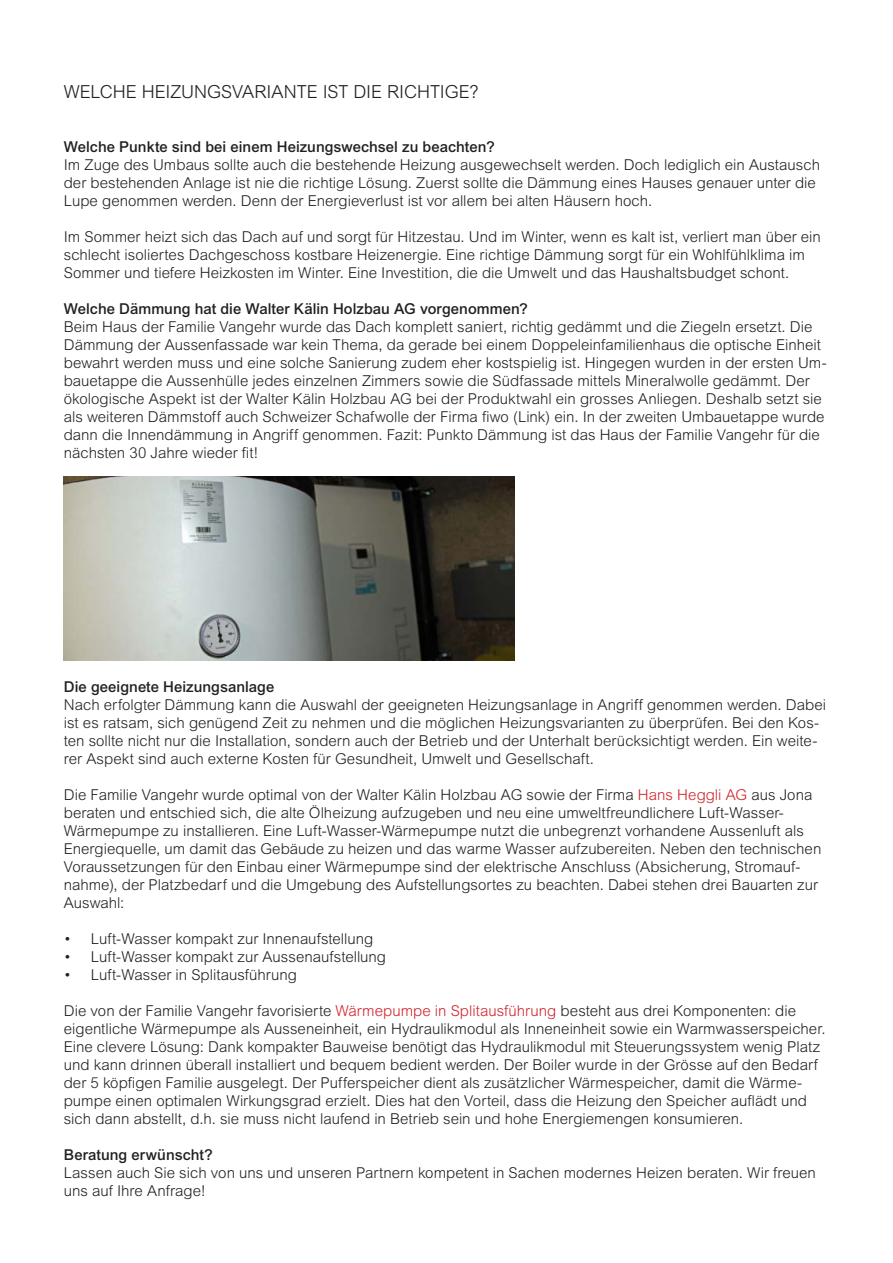
<style>
.page{position:relative;width:893px;height:1263px;background:#fff}
.page>*{position:absolute;margin:0;border:0;box-sizing:border-box;transform-origin:0 0}
.t1{font:300 18px "Arial MT Std";color:#231f20}
.t2{font:300 15px/18px "Arial MT Std";color:#231f20}
.t3{font:500 15px "Arial MT Std";letter-spacing:.005em;color:#231f20}
.s1{color:#d1232a}
</style>
<div class="page">
<img style="left:64px;top:477px;width:450px;height:184px">
<p class="t1" style="left:64px;top:82px;width:416px">WELCHE HEIZUNGSVARIANTE IST DIE RICHTIGE?</p>
<p class="t3" style="left:64px;top:138px;width:432px">Welche Punkte sind bei einem Heizungswechsel zu beachten?</p>
<p class="t2" style="left:64px;top:156px;width:758px">Im Zuge des Umbaus sollte auch die bestehende Heizung ausgewechselt werden. Doch lediglich ein Austausch der bestehenden Anlage ist nie die richtige Lösung. Zuerst sollte die Dämmung eines Hauses genauer unter die<br>Lupe genommen werden. Denn der Energieverlust ist vor allem bei alten Häusern hoch.</p>
<p class="t2" style="left:64px;top:228px;width:759px">Im Sommer heizt sich das Dach auf und sorgt für Hitzestau. Und im Winter, wenn es kalt ist, verliert man über ein schlecht isoliertes Dachgeschoss kostbare Heizenergie. Eine richtige Dämmung sorgt für ein Wohlfühlklima im<br>Sommer und tiefere Heizkosten im Winter. Eine Investition, die die Umwelt und das Haushaltsbudget schont.</p>
<p class="t3" style="left:64px;top:300px;width:466px">Welche Dämmung hat die Walter Kälin Holzbau AG vorgenommen?</p>
<p class="t2" style="left:64px;top:318px;width:764px">Beim Haus der Familie Vangehr wurde das Dach komplett saniert, richtig gedämmt und die Ziegeln ersetzt. Die Dämmung der Aussenfassade war kein Thema, da gerade bei einem Doppeleinfamilienhaus die optische Einheit bewahrt werden muss und eine solche Sanierung zudem eher kostspielig ist. Hingegen wurden in der ersten Um&shy;bauetappe die Aussenhülle jedes einzelnen Zimmers sowie die Südfassade mittels Mineralwolle gedämmt. Der ökologische Aspekt ist der Walter Kälin Holzbau AG bei der Produktwahl ein grosses Anliegen. Deshalb setzt sie als weiteren Dämmstoff auch Schweizer Schafwolle der Firma fiwo (Link) ein. In der zweiten Umbauetappe wurde dann die Innendämmung in Angriff genommen. Fazit: Punkto Dämmung ist das Haus der Familie Vangehr für die nächsten 30 Jahre wieder fit!</p>
<p class="t3" style="left:64px;top:678px;width:212px">Die geeignete Heizungsanlage</p>
<p class="t2" style="left:64px;top:696px;width:764px">Nach erfolgter Dämmung kann die Auswahl der geeigneten Heizungsanlage in Angriff genommen werden. Dabei ist es ratsam, sich genügend Zeit zu nehmen und die möglichen Heizungsvarianten zu überprüfen. Bei den Kos&shy;ten sollte nicht nur die Installation, sondern auch der Betrieb und der Unterhalt berücksichtigt werden. Ein weite&shy;rer Aspekt sind auch externe Kosten für Gesundheit, Umwelt und Gesellschaft.</p>
<p class="t2" style="left:64px;top:786px;width:759px">Die Familie Vangehr wurde optimal von der Walter Kälin Holzbau AG sowie der Firma <span class="s1">Hans Heggli AG</span> aus Jona beraten und entschied sich, die alte Ölheizung aufzugeben und neu eine umweltfreundlichere Luft-Wasser-Wärmepumpe zu installieren. Eine Luft-Wasser-Wärmepumpe nutzt die unbegrenzt vorhandene Aussenluft als Energiequelle, um damit das Gebäude zu heizen und das warme Wasser aufzubereiten. Neben den technischen Voraussetzungen für den Einbau einer Wärmepumpe sind der elektrische Anschluss (Absicherung, Stromauf&shy;nahme), der Platzbedarf und die Umgebung des Aufstellungsortes zu beachten. Dabei stehen drei Bauarten zur Auswahl:</p>
<p class="t2" style="left:64px;top:930px;width:311px">• Luft-Wasser kompakt zur Innenaufstellung</p>
<p class="t2" style="left:64px;top:948px;width:324px">• Luft-Wasser kompakt zur Aussenaufstellung</p>
<p class="t2" style="left:64px;top:966px;width:235px">• Luft-Wasser in Splitausführung</p>
<p class="t2" style="left:64px;top:1002px;width:763px">Die von der Familie Vangehr favorisierte <span class="s1">Wärmepumpe in Splitausführung</span> besteht aus drei Komponenten: die eigentliche Wärmepumpe als Ausseneinheit, ein Hydraulikmodul als Inneneinheit sowie ein Warmwasserspeicher.<br>Eine clevere Lösung: Dank kompakter Bauweise benötigt das Hydraulikmodul mit Steuerungssystem wenig Platz und kann drinnen überall installiert und bequem bedient werden. Der Boiler wurde in der Grösse auf den Bedarf der 5 köpfigen Familie ausgelegt. Der Pufferspeicher dient als zusätzlicher Wärmespeicher, damit die Wärme&shy;pumpe einen optimalen Wirkungsgrad erzielt. Dies hat den Vorteil, dass die Heizung den Speicher auflädt und sich dann abstellt, d.h. sie muss nicht laufend in Betrieb sein und hohe Energiemengen konsumieren.</p>
<p class="t3" style="left:64px;top:1146px;width:151px">Beratung erwünscht?</p>
<p class="t2" style="left:64px;top:1164px;width:754px">Lassen auch Sie sich von uns und unseren Partnern kompetent in Sachen modernes Heizen beraten. Wir freuen uns auf Ihre Anfrage!</p>
</div>
